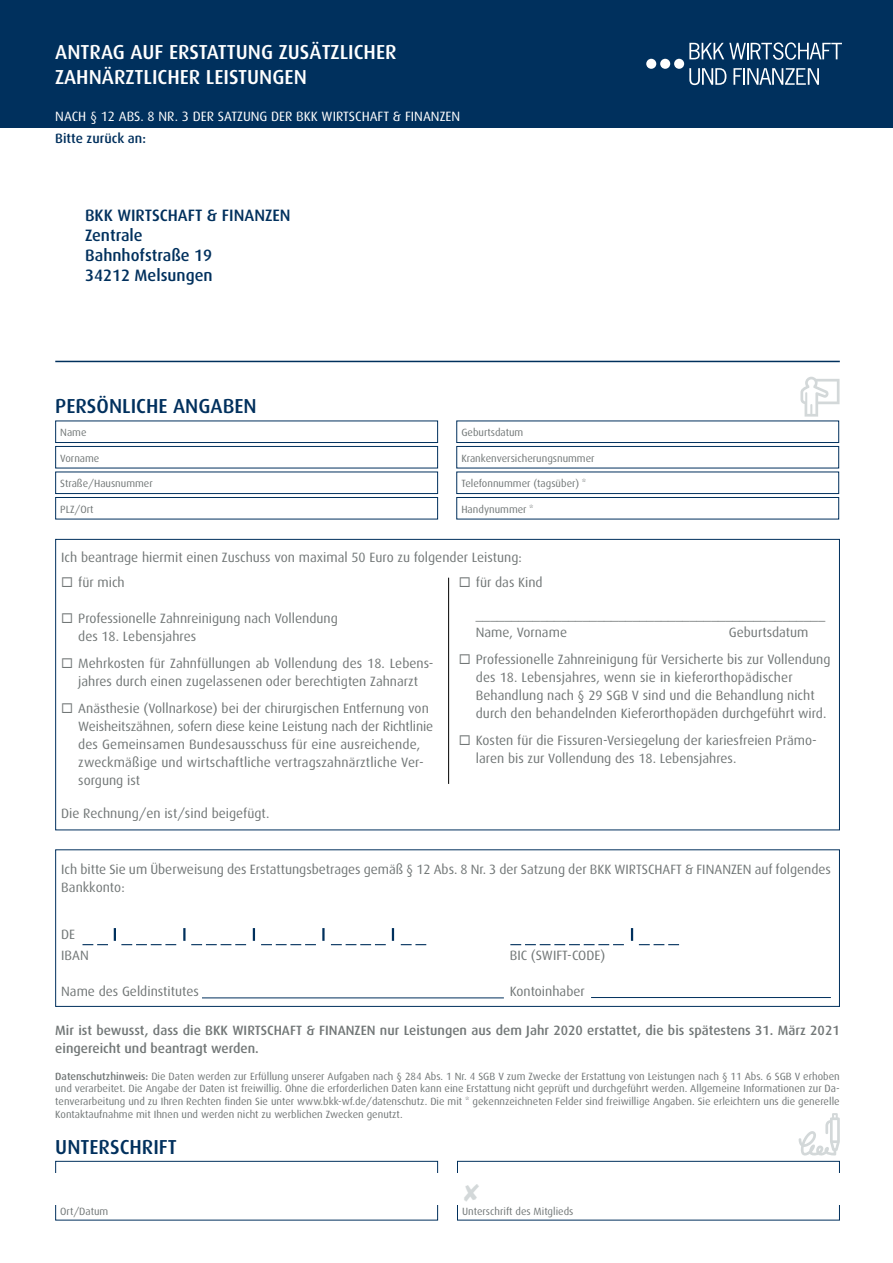
<style>
.page{position:relative;width:893px;height:1263px;background:#fff}
.page>*{position:absolute;margin:0;border:0;box-sizing:border-box;transform-origin:0 0}
.t1{font:500 20.25px/24.3px "Dax";color:#fff}
.t2{font:500 20.25px "Dax";color:#00305d}
.t3{font:500 16.5px/19.8px "Dax";color:#00305d}
.t4{font:13.5px/18px "Dax";color:#727777}
.t5{font:500 13.5px/18px "Dax";color:#727777}
.t6{font:13.5px "Dax";color:#fff}
.t7{font:500 13.5px "Dax";color:#00305d}
.t8{font:10.5px/12.6px "Dax";color:#727777;text-align:justify}
.s1{font-weight:500}
</style>
<div class="page">
<div style="left:55px;top:421px;width:383px;height:22px;border:1px solid #00305d"></div>
<div style="left:55px;top:446px;width:383px;height:22px;border:1px solid #00305d"></div>
<div style="left:55px;top:472px;width:383px;height:22px;border:1px solid #00305d"></div>
<div style="left:55px;top:497px;width:383px;height:22px;border:1px solid #00305d"></div>
<div style="left:456px;top:421px;width:383px;height:22px;border:1px solid #00305d"></div>
<div style="left:456px;top:446px;width:383px;height:22px;border:1px solid #00305d"></div>
<hr style="left:55px;top:361px;width:785px;height:1px;background:#00305d">
<svg style="left:800px;top:377px;width:39px;height:40px"></svg>
<div style="left:456px;top:472px;width:383px;height:22px;border:1px solid #00305d"></div>
<div style="left:456px;top:497px;width:383px;height:22px;border:1px solid #00305d"></div>
<div style="left:0;top:0;width:893px;height:128px;background:#00305d"></div>
<svg style="left:689px;top:42px;width:153px;height:18px"></svg>
<svg style="left:689px;top:68px;width:37px;height:17px"></svg>
<svg style="left:733px;top:68px;width:86px;height:17px"></svg>
<div style="left:674px;top:59px;width:10px;height:10px;background:#fff;border-radius:50%"></div>
<div style="left:660px;top:59px;width:10px;height:10px;background:#fff;border-radius:50%"></div>
<div style="left:646px;top:59px;width:10px;height:10px;background:#fff;border-radius:50%"></div>
<div style="left:55px;top:1161px;width:383px;height:59px;border:1px solid #00305d"></div>
<div style="left:457px;top:1161px;width:383px;height:59px;border:1px solid #00305d"></div>
<div style="left:52px;top:1173px;width:790px;height:32px;background:#fff"></div>
<svg style="left:799px;top:1113px;width:41px;height:43px"></svg>
<svg style="left:82px;top:944px;width:26px;height:1px"></svg>
<svg style="left:261px;top:944px;width:55px;height:1px"></svg>
<svg style="left:331px;top:944px;width:55px;height:1px"></svg>
<svg style="left:401px;top:944px;width:25px;height:1px"></svg>
<svg style="left:114px;top:928px;width:62px;height:17px"></svg>
<svg style="left:183px;top:928px;width:63px;height:17px"></svg>
<svg style="left:253px;top:928px;width:2px;height:13px"></svg>
<svg style="left:322px;top:928px;width:3px;height:13px"></svg>
<svg style="left:392px;top:928px;width:2px;height:13px"></svg>
<svg style="left:510px;top:944px;width:114px;height:1px"></svg>
<svg style="left:639px;top:944px;width:40px;height:1px"></svg>
<svg style="left:631px;top:928px;width:2px;height:13px"></svg>
<hr style="left:202px;top:997px;width:302px;height:1px;background:#00305d">
<div style="left:55px;top:849px;width:785px;height:158px;border:1px solid #00305d"></div>
<hr style="left:591px;top:997px;width:240px;height:1px;background:#00305d">
<hr style="left:448px;top:578px;width:1px;height:206px;background:#000">
<h1 class="t1" style="left:55px;top:40px;width:343px">ANTRAG AUF ERSTATTUNG ZUSÄTZLICHER<br>ZAHNÄRZTLICHER LEISTUNGEN</h1>
<p class="t6" style="left:55px;top:109px;width:406px">NACH § 12 ABS. 8 NR. 3 DER SATZUNG DER BKK WIRTSCHAFT &amp; FINANZEN</p>
<p class="t7" style="left:55px;top:131px;width:92px">Bitte zurück an:</p>
<p class="t3" style="left:85px;top:206px;width:207px">BKK WIRTSCHAFT &amp; FINANZEN<br>Zentrale<br>Bahnhofstraße 19<br>34212 Melsungen</p>
<h1 class="t2" style="left:55px;top:395px;width:203px">PERSÖNLICHE ANGABEN</h1>
<p class="t8" style="left:60px;top:426px;width:28px">Name</p>
<p class="t8" style="left:60px;top:452px;width:41px">Vorname</p>
<p class="t8" style="left:60px;top:477px;width:94px">Straße/Hausnummer</p>
<p class="t8" style="left:60px;top:503px;width:35px">PLZ/Ort</p>
<p class="t8" style="left:461px;top:426px;width:64px">Geburtsdatum</p>
<p class="t8" style="left:461px;top:452px;width:135px">Krankenversicherungsnummer</p>
<p class="t8" style="left:461px;top:477px;width:127px">Telefonnummer (tagsüber) *</p>
<p class="t8" style="left:461px;top:503px;width:74px">Handynummer *</p>
<p class="t4" style="left:61px;top:549px;width:462px">Ich beantrage hiermit einen Zuschuss von maximal 50 Euro zu folgender Leistung:</p>
<p class="t4" style="left:61px;top:573px;width:65px">◻ für mich</p>
<p class="t4" style="left:78px;top:609px;width:261px;text-indent:-17px">◻ Professionelle Zahnreinigung nach Vollendung des 18. Lebensjahres</p>
<p class="t4" style="left:61px;top:654px;width:374px;text-align:center">◻ Mehrkosten für Zahnfüllungen ab Vollendung des 18. Lebens&shy;jahres durch einen zugelassenen oder berechtigten Zahnarzt</p>
<p class="t4" style="left:78px;top:699px;width:357px;text-indent:-17px">◻ Anästhesie (Vollnarkose) bei der chirurgischen Entfernung von Weisheitszähnen, sofern diese keine Leistung nach der Richtlinie des Gemeinsamen Bundesausschuss für eine ausreichende, zweckmäßige und wirtschaftliche vertragszahnärztliche Ver&shy;sorgung ist</p>
<p class="t4" style="left:61px;top:805px;width:210px">Die Rechnung/en ist/sind beigefügt.</p>
<p class="t4" style="left:459px;top:573px;width:85px">◻ für das Kind</p>
<p class="t4" style="left:476px;top:605px;width:351px">_________________________________________________<br>Name, Vorname</p>
<p class="t4" style="left:729px;top:623px;width:81px">Geburtsdatum</p>
<p class="t4" style="left:476px;top:650px;width:356px;text-indent:-17px">◻ Professionelle Zahnreinigung für Versicherte bis zur Vollendung des 18. Lebensjahres, wenn sie in kieferorthopädischer Behandlung nach § 29 SGB V sind und die Behandlung nicht durch den behandelnden Kieferorthopäden durchgeführt wird.</p>
<p class="t4" style="left:476px;top:731px;width:343px;text-indent:-17px">◻ Kosten für die Fissuren-Versiegelung der kariesfreien Prämo&shy;laren bis zur Vollendung des 18. Lebensjahres.</p>
<p class="t4" style="left:61px;top:860px;width:771px">Ich bitte Sie um Überweisung des Erstattungsbetrages gemäß § 12 Abs. 8 Nr. 3 der Satzung der BKK WIRTSCHAFT &amp; FINANZEN auf folgendes<br>Bankkonto:</p>
<p class="t4" style="left:61px;top:924px;width:29px;line-height:21px">DE<br>IBAN</p>
<p class="t4" style="left:510px;top:946px;width:97px">BIC (SWIFT-CODE)</p>
<p class="t4" style="left:61px;top:982px;width:139px">Name des Geldinstitutes</p>
<p class="t4" style="left:510px;top:982px;width:77px">Kontoinhaber</p>
<p class="t5" style="left:55px;top:1022px;width:786px">Mir ist bewusst, dass die BKK WIRTSCHAFT &amp; FINANZEN nur Leistungen aus dem Jahr 2020 erstattet, die bis spätestens 31. März 2021 eingereicht und beantragt werden.</p>
<p class="t8" style="left:55px;top:1070px;width:786px"><span class="s1">Datenschutzhinweis:</span> Die Daten werden zur Erfüllung unserer Aufgaben nach § 284 Abs. 1 Nr. 4 SGB V zum Zwecke der Erstattung von Leistungen nach § 11 Abs. 6 SGB V erhoben und verarbeitet. Die Angabe der Daten ist freiwillig. Ohne die erforderlichen Daten kann eine Erstattung nicht geprüft und durchgeführt werden. Allgemeine Informationen zur Da&shy;tenverarbeitung und zu Ihren Rechten finden Sie unter www.bkk-wf.de/datenschutz. Die mit * gekennzeichneten Felder sind freiwillige Angaben. Sie erleichtern uns die generelle Kontaktaufnahme mit Ihnen und werden nicht zu werblichen Zwecken genutzt.</p>
<h1 class="t2" style="left:55px;top:1136px;width:123px">UNTERSCHRIFT</h1>
<p class="t8" style="left:60px;top:1205px;width:50px">Ort/Datum</p>
<p class="t8" style="left:462px;top:1205px;width:113px">Unterschrift des Mitglieds</p>
</div>
